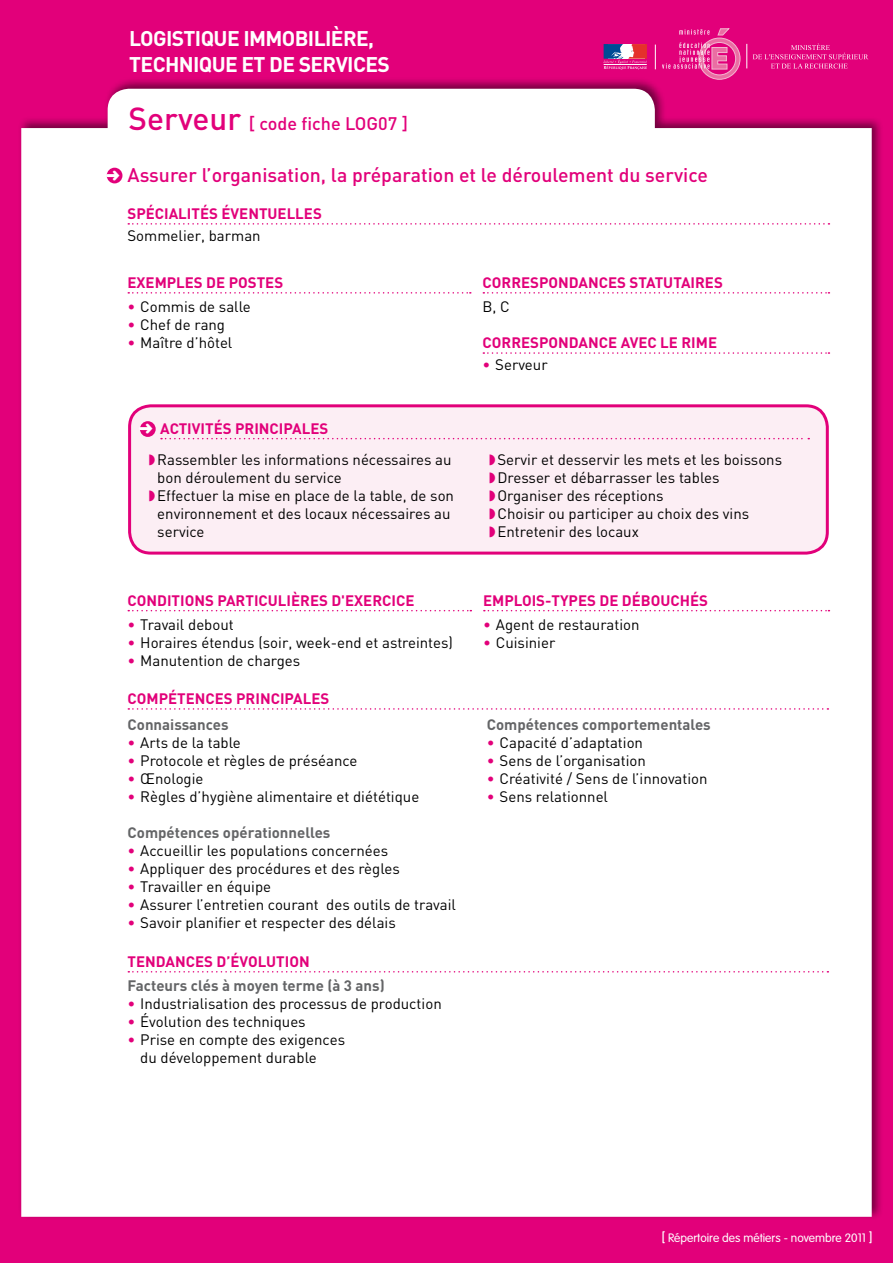
<style>
.page{position:relative;width:893px;height:1263px;background:#e2007a}
.page>*{position:absolute;margin:0;border:0;box-sizing:border-box;transform-origin:0 0}
.t1{font:700 21px/25.2px "DIN";letter-spacing:-.03em;color:#fff}
.t2{font:500 19.5px "DIN";color:#e2007a}
.t3{font:500 18px "DIN";color:#e2007a}
.t4{font:15px/18px "DIN";color:#000}
.t5{font:700 15px "DIN";color:#e2007a}
.t6{font:700 15px "DIN";color:#646567}
.t7{font:300 12px "VAG Rounded";color:#fff}
.s1{font-size:31.5px}
.s2{color:#e2007a}
.s3{color:#fff}
.s4{font-size:15px}
</style>
<div class="page">
<div style="left:17px;top:76px;width:867px;height:1145px;background:#000;opacity:.5"></div>
<div style="left:21px;top:89px;width:851px;height:1128px;background:#fff"></div>
<svg style="left:128px;top:223px;width:701px;height:2px"></svg>
<svg style="left:128px;top:292px;width:343px;height:2px"></svg>
<svg style="left:483px;top:292px;width:346px;height:2px"></svg>
<svg style="left:483px;top:352px;width:346px;height:2px"></svg>
<svg style="left:128px;top:610px;width:343px;height:1px"></svg>
<svg style="left:484px;top:610px;width:345px;height:1px"></svg>
<div style="left:107px;top:168px;width:15px;height:15px;background:#e2007a;border-radius:50%"></div>
<div style="left:130px;top:406px;width:697px;height:147px;background:#fceef4;border-radius:21px"></div>
<div style="left:128px;top:404px;width:701px;height:151px;border:3px solid #e2007a;border-radius:21px"></div>
<div style="left:140px;top:421px;width:16px;height:16px;background:#e2007a;border-radius:50%"></div>
<svg style="left:161px;top:438px;width:648px;height:1px"></svg>
<svg style="left:128px;top:708px;width:700px;height:2px"></svg>
<svg style="left:603px;top:44px;width:44px;height:26px"></svg>
<svg style="left:662px;top:28px;width:79px;height:52px"></svg>
<svg style="left:747px;top:44px;width:121px;height:25px"></svg>
<svg style="left:655px;top:45px;width:1px;height:24px"></svg>
<svg style="left:128px;top:971px;width:700px;height:1px"></svg>
<svg style="left:106px;top:170px;width:3px;height:10px"></svg>
<h1 class="t1" style="left:129px;top:25px;width:262px">LOGISTIQUE IMMOBILIÈRE,<br>TECHNIQUE ET DE SERVICES</h1>
<p class="t3" style="left:129px;top:112px;width:281px"><span class="s1">Serveur</span> [ code fiche LOG07 ]</p>
<h2 class="t2" style="left:127px;top:162px;width:582px">Assurer l’organisation, la préparation et le déroulement du service</h2>
<p class="t5" style="left:127px;top:204px;width:113px">SPÉCIALITÉS ÉVENTUELLES</p>
<p class="t4" style="left:127px;top:226px;width:135px">Sommelier, barman</p>
<p class="t5" style="left:127px;top:273px;width:58px">EXEM PLES</p>
<p class="t5" style="left:206px;top:273px;width:42px">DE POSTES</p>
<p class="t5" style="left:483px;top:273px;width:20px">CORRES</p>
<p class="t5" style="left:539px;top:273px;width:20px">POND</p>
<p class="t5" style="left:579px;top:273px;width:20px">ANCES</p>
<p class="t5" style="left:629px;top:273px;width:70px">STATUTAIRES</p>
<p class="t4" style="left:127px;top:297px;width:125px"><span class="s2">•</span> Commis de salle</p>
<p class="t4" style="left:127px;top:315px;width:99px"><span class="s2">•</span> Chef de rang</p>
<p class="t4" style="left:127px;top:333px;width:106px"><span class="s2">•</span> Maître d’hôtel</p>
<p class="t4" style="left:483px;top:297px;width:29px">B, C</p>
<p class="t5" style="left:483px;top:333px;width:20px">CORRES</p>
<p class="t5" style="left:539px;top:333px;width:20px">POND</p>
<p class="t5" style="left:579px;top:333px;width:20px">ANCE</p>
<p class="t5" style="left:621px;top:333px;width:19px">AVEC</p>
<p class="t5" style="left:660px;top:333px;width:58px">LE RIME</p>
<p class="t4" style="left:483px;top:356px;width:67px"><span class="s2">•</span> Serveur</p>
<p class="t5" style="left:139px;top:418px;width:31px"><span class="s3">➜</span> ACTIVIT</p>
<p class="t5" style="left:214px;top:418px;width:40px">ÉS PRINCI</p>
<p class="t5" style="left:283px;top:418px;width:28px">PALES</p>
<p class="t4" style="left:149px;top:451px;width:304px"><span class="s2">◗</span>Rassembler les informations nécessaires au</p>
<p class="t4" style="left:157px;top:469px;width:186px">bon déroulement du service</p>
<p class="t4" style="left:149px;top:487px;width:307px"><span class="s2">◗</span>Effectuer la mise en place de la table, de son</p>
<p class="t4" style="left:157px;top:505px;width:295px">environnement et des locaux nécessaires au</p>
<p class="t4" style="left:157px;top:523px;width:49px">service</p>
<p class="t4" style="left:489px;top:451px;width:295px"><span class="s2">◗</span>Servir et desservir les mets et les boissons <span class="s2">◗</span>Dresser et débarrasser les tables <span class="s2">◗</span>Organiser des réceptions<br><span class="s2">◗</span>Choisir ou participer au choix des vins <span class="s2">◗</span>Entretenir des locaux</p>
<p class="t5" style="left:127px;top:590px;width:288px">CONDITIONS PARTICULIÈRES D'EXERCICE</p>
<p class="t5" style="left:483px;top:590px;width:226px">EMPLOIS-TYPES DE DÉBOUCHÉS</p>
<p class="t4" style="left:127px;top:615px;width:108px"><span class="s2">•</span> Travail debout</p>
<p class="t4" style="left:127px;top:633px;width:327px"><span class="s2">•</span> Horaires étendus (soir, week-end et astreintes)</p>
<p class="t4" style="left:127px;top:651px;width:174px"><span class="s2">•</span> Manutention de charges</p>
<p class="t4" style="left:483px;top:615px;width:158px"><span class="s2">•</span> Agent de restauration</p>
<p class="t4" style="left:483px;top:633px;width:74px"><span class="s2">•</span> Cuisinier</p>
<p class="t5" style="left:128px;top:689px;width:60px">COM PÉTENCES</p>
<p class="t5" style="left:236px;top:689px;width:18px">PRINCI</p>
<p class="t5" style="left:285px;top:689px;width:28px">PALES</p>
<p class="t6" style="left:128px;top:715px;width:102px">CONNAISSANCES</p>
<p class="t4" style="left:128px;top:734px;width:115px"><span class="s2">•</span> Arts de la table</p>
<p class="t4" style="left:128px;top:752px;width:231px"><span class="s2">•</span> Protocole et règles de préséance</p>
<p class="t4" style="left:128px;top:770px;width:77px"><span class="s2">•</span> Œnologie</p>
<p class="t4" style="left:128px;top:788px;width:293px"><span class="s2">•</span> Règles d’hygiène alimentaire et diététique</p>
<p class="t6" style="left:128px;top:823px;width:204px">COMPÉTENCES OPÉRATIONNELLES</p>
<p class="t4" style="left:128px;top:842px;width:262px"><span class="s2">•</span> Accueillir les populations concernées</p>
<p class="t4" style="left:128px;top:860px;width:274px"><span class="s2">•</span> Appliquer des procédures et des règles</p>
<p class="t4" style="left:128px;top:878px;width:145px"><span class="s2">•</span> Travailler en équipe</p>
<p class="t4" style="left:128px;top:896px;width:330px"><span class="s2">•</span> Assurer l’entretien courant des outils de travail</p>
<p class="t4" style="left:128px;top:914px;width:270px"><span class="s2">•</span> Savoir planifier et respecter des délais</p>
<p class="t5" style="left:128px;top:951px;width:19px">TEND</p>
<p class="t5" style="left:166px;top:951px;width:20px">ANCES</p>
<p class="t5" style="left:217px;top:951px;width:33px">D’ÉVOLUTION</p>
<p class="t6" style="left:128px;top:976px;width:259px">FACTEURS CLÉS À MOYEN TERME (À 3 ANS)</p>
<p class="t4" style="left:128px;top:994px;width:316px"><span class="s2">•</span> Industrialisation des processus de production</p>
<p class="t4" style="left:128px;top:1012px;width:180px"><span class="s2">•</span> Évolution des techniques</p>
<p class="t4" style="left:140px;top:1030px;width:206px;text-indent:-13px"><span class="s2">•</span> Prise en compte des exigences du développement durable</p>
<p class="t6" style="left:487px;top:715px;width:225px">COMPÉTENCES COMPORTEMENTALES</p>
<p class="t4" style="left:487px;top:734px;width:158px"><span class="s2">•</span> Capacité d’adaptation</p>
<p class="t4" style="left:487px;top:752px;width:160px"><span class="s2">•</span> Sens de l’organisation</p>
<p class="t4" style="left:487px;top:770px;width:222px"><span class="s2">•</span> Créativité / Sens de l’innovation</p>
<p class="t4" style="left:487px;top:788px;width:123px"><span class="s2">•</span> Sens relationnel</p>
<p class="t7" style="left:661px;top:1230px;width:213px"><span class="s4">[</span> Répertoire des métiers - novembre 2011 <span class="s4">]</span></p>
</div>
